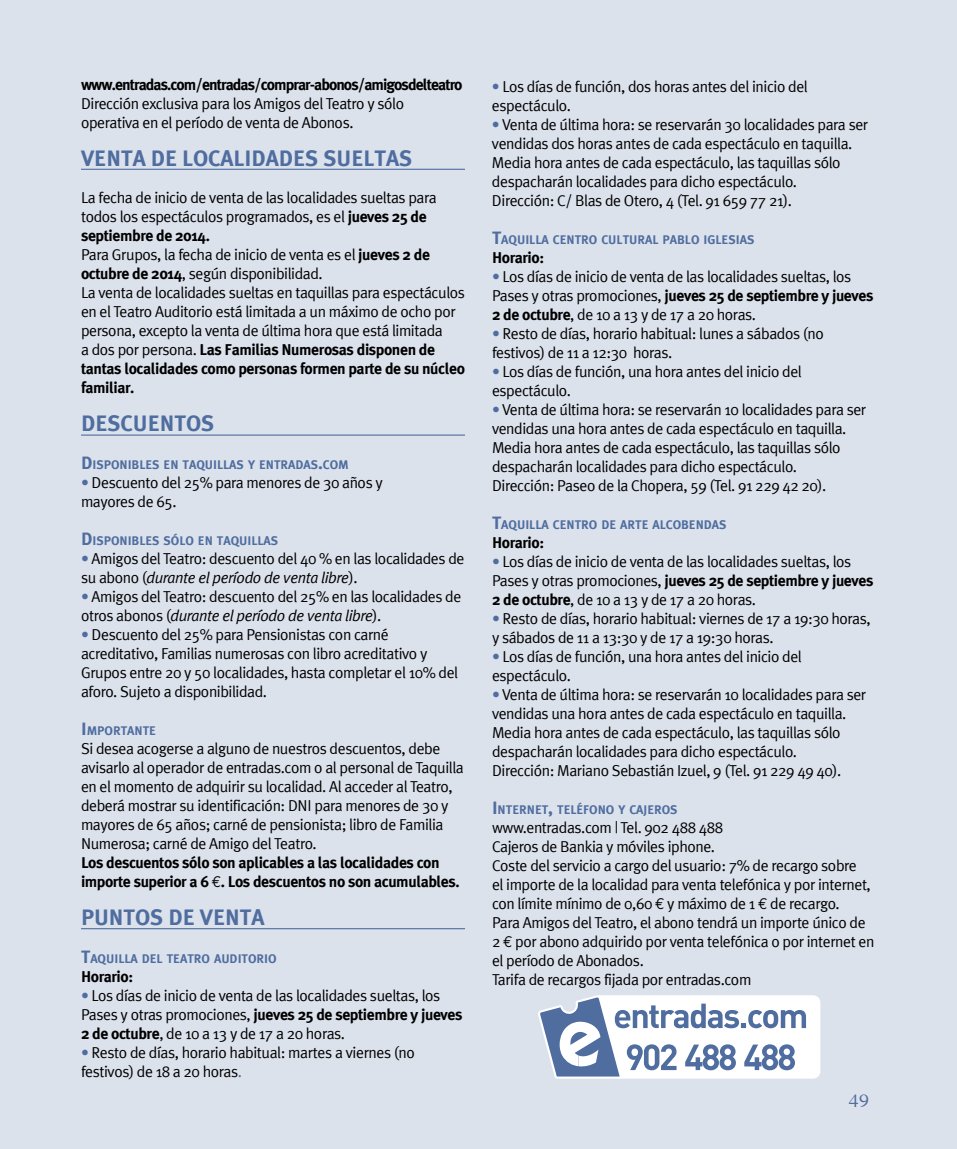
<style>
.page{position:relative;width:957px;height:1149px;background:#fff}
.page>*{position:absolute;margin:0;border:0;box-sizing:border-box;transform-origin:0 0}
.t1{font:700 22.5px "Meta Plus";color:#4f6d9f}
.t2{font:300 19.12px "Plantin";color:#4f6d9f}
.t3{font:15.75px/18.9px "Meta Plus";letter-spacing:-.025em;color:#000}
.t4{font:700 15.75px/18.9px "Meta Plus";letter-spacing:-.025em;color:#000}
.t5{font:italic 15.75px "Meta Plus Normal";letter-spacing:-.025em;color:#000}
.t6{font:700 15.75px "Meta Plus";letter-spacing:-.06em;color:#000}
.t7{font:700 12.6px "Meta Plus";color:#4f6d9f}
.s1{font-weight:700}
.s2{font-size:18px}
.s3{color:#4f6d9f}
.s4{font-family:"Meta Plus";font-style:normal}
.s5{font-family:"Euro Mono";font-weight:400}
.s6{font-family:"Euro Mono"}
</style>
<div class="page">
<div style="left:0;top:0;width:957px;height:1148px;background:#dce2ec"></div>
<hr style="left:81px;top:169px;width:384px;height:1px;background:#4f6d9f">
<svg style="left:538px;top:995px;width:282px;height:83px;background:#c5cfdf"></svg>
<hr style="left:81px;top:434px;width:384px;height:1px;background:#4f6d9f">
<hr style="left:81px;top:927px;width:384px;height:1px;background:#4f6d9f">
<p class="t6" style="left:81px;top:75px;width:383px">www.entradas.com/entradas/comprar-abonos/amigosdelteatro</p>
<p class="t3" style="left:81px;top:93px;width:325px">Dirección exclusiva para los Amigos del Teatro y sólo operativa en el período de venta de Abonos.</p>
<h1 class="t1" style="left:81px;top:145px;width:333px">VENTA DE LOCALIDADES SUELTAS</h1>
<p class="t3" style="left:81px;top:188px;width:385px">La fecha de inicio de venta de las localidades sueltas para todos los espectáculos programados, es el <span class="s1">jueves 25 de septiembre de 2014.<br></span>Para Grupos, la fecha de inicio de venta es el <span class="s1">jueves 2 de octubre de 2014</span>, según disponibilidad.<br>La venta de localidades sueltas en taquillas para espectáculos en el Teatro Auditorio está limitada a un máximo de ocho por persona, excepto la venta de última hora que está limitada<br>a dos por persona. <span class="s1">Las Familias Numerosas disponen de tantas localidades como personas formen parte de su núcleo familiar.</span></p>
<h1 class="t1" style="left:81px;top:410px;width:135px">DESCUENTOS</h1>
<p class="t7" style="left:81px;top:457px;width:269px"><span class="s2">D</span> ISPONIBLES EN TAQUILLAS Y ENTRADAS<span class="s2">.</span>COM</p>
<p class="t3" style="left:81px;top:473px;width:303px"><span class="s3">•</span> Descuento del 25% para menores de 30 años y mayores de 65.</p>
<p class="t7" style="left:81px;top:533px;width:199px"><span class="s2">D</span> ISPONIBLES SÓLO EN TAQUILLAS</p>
<p class="t3" style="left:81px;top:549px;width:385px"><span class="s3">•</span> Amigos del Teatro: descuento del 40 % en las localidades de</p>
<p class="t5" style="left:81px;top:568px;width:278px"><span class="s4">su abono (</span>durante el período de venta libre<span class="s4">).</span></p>
<p class="t3" style="left:81px;top:587px;width:382px"><span class="s3">•</span> Amigos del Teatro: descuento del 25% en las localidades de</p>
<p class="t5" style="left:81px;top:606px;width:302px"><span class="s4">otros abonos (</span>durante el período de venta libre<span class="s4">).</span></p>
<p class="t3" style="left:81px;top:624px;width:379px"><span class="s3">•</span> Descuento del 25% para Pensionistas con carné acreditativo, Familias numerosas con libro acreditativo y Grupos entre 20 y 50 localidades, hasta completar el 10% del aforo. Sujeto a disponibilidad.</p>
<p class="t7" style="left:81px;top:723px;width:76px"><span class="s2">I</span> MPORTANTE</p>
<p class="t3" style="left:81px;top:738px;width:384px">Si desea acogerse a alguno de nuestros descuentos, debe avisarlo al operador de entradas.com o al personal de Taquilla en el momento de adquirir su localidad. Al acceder al Teatro, deberá mostrar su identificación: DNI para menores de 30 y mayores de 65 años; carné de pensionista; libro de Familia Numerosa; carné de Amigo del Teatro.</p>
<p class="t4" style="left:81px;top:852px;width:380px">Los descuentos sólo son aplicables a las localidades con importe superior a 6 <span class="s5">€</span>. Los descuentos no son acumulables.</p>
<h1 class="t1" style="left:81px;top:903px;width:185px">PUNTOS DE VENTA</h1>
<p class="t7" style="left:81px;top:950px;width:197px"><span class="s2">T</span>AQUILLA DEL TEATRO AUDITORIO</p>
<p class="t4" style="left:81px;top:966px;width:54px">Horario:</p>
<p class="t3" style="left:81px;top:985px;width:383px"><span class="s3">•</span> Los días de inicio de venta de las localidades sueltas, los<br>Pases y otras promociones, <span class="s1">jueves 25 de septiembre y jueves<br>2 de octubre</span>, de 10 a 13 y de 17 a 20 horas.</p>
<p class="t3" style="left:81px;top:1042px;width:335px"><span class="s3">•</span> Resto de días, horario habitual: martes a viernes (no festivos) de 18 a 20 horas<span class="s3">.</span></p>
<p class="t3" style="left:492px;top:77px;width:317px"><span class="s3">•</span> Los días de función, dos horas antes del inicio del espectáculo.</p>
<p class="t3" style="left:492px;top:115px;width:378px"><span class="s3">•</span> Venta de última hora: se reservarán 30 localidades para ser vendidas dos horas antes de cada espectáculo en taquilla.<br>Media hora antes de cada espectáculo, las taquillas sólo despacharán localidades para dicho espectáculo.<br>Dirección: C/ Blas de Otero, 4 (Tel. 91 659 77 21).</p>
<p class="t7" style="left:492px;top:232px;width:264px"><span class="s2">T</span>AQUILLA CENTRO CULTURAL PABLO IGLESIAS</p>
<p class="t4" style="left:492px;top:248px;width:54px">Horario:</p>
<p class="t3" style="left:492px;top:267px;width:383px"><span class="s3">•</span> Los días de inicio de venta de las localidades sueltas, los<br>Pases y otras promociones, <span class="s1">jueves 25 de septiembre y jueves<br>2 de octubre</span>, de 10 a 13 y de 17 a 20 horas.</p>
<p class="t3" style="left:492px;top:324px;width:333px"><span class="s3">•</span> Resto de días, horario habitual: lunes a sábados (no festivos) de 11 a 12:30 horas.</p>
<p class="t3" style="left:492px;top:362px;width:311px"><span class="s3">•</span> Los días de función, una hora antes del inicio del espectáculo.</p>
<p class="t3" style="left:492px;top:400px;width:376px"><span class="s3">•</span> Venta de última hora: se reservarán 10 localidades para ser vendidas una hora antes de cada espectáculo en taquilla.<br>Media hora antes de cada espectáculo, las taquillas sólo despacharán localidades para dicho espectáculo.<br>Dirección: Paseo de la Chopera, 59 (Tel. 91 229 42 20).</p>
<p class="t7" style="left:492px;top:517px;width:236px"><span class="s2">T</span>AQUILLA CENTRO DE ARTE ALCOBENDAS</p>
<p class="t4" style="left:492px;top:533px;width:54px">Horario:</p>
<p class="t3" style="left:492px;top:551px;width:383px"><span class="s3">•</span> Los días de inicio de venta de las localidades sueltas, los<br>Pases y otras promociones, <span class="s1">jueves 25 de septiembre y jueves<br>2 de octubre</span>, de 10 a 13 y de 17 a 20 horas.</p>
<p class="t3" style="left:492px;top:608px;width:380px"><span class="s3">•</span> Resto de días, horario habitual: viernes de 17 a 19:30 horas, y sábados de 11 a 13:30 y de 17 a 19:30 horas.</p>
<p class="t3" style="left:492px;top:646px;width:311px"><span class="s3">•</span> Los días de función, una hora antes del inicio del espectáculo.</p>
<p class="t3" style="left:492px;top:684px;width:376px"><span class="s3">•</span> Venta de última hora: se reservarán 10 localidades para ser vendidas una hora antes de cada espectáculo en taquilla.<br>Media hora antes de cada espectáculo, las taquillas sólo despacharán localidades para dicho espectáculo.<br>Dirección: Mariano Sebastián Izuel, 9 (Tel. 91 229 49 40).</p>
<p class="t7" style="left:492px;top:801px;width:187px"><span class="s2">I</span> NTERNET<span class="s2">,</span> TELÉFONO Y CAJEROS</p>
<p class="t3" style="left:492px;top:817px;width:384px">www.entradas.com | Tel. 902 488 488<br>Cajeros de Bankia y móviles iphone.<br>Coste del servicio a cargo del usuario: 7% de recargo sobre<br>el importe de la localidad para venta telefónica y por internet, con límite mínimo de 0,60 <span class="s6">€</span> y máximo de 1 <span class="s6">€</span> de recargo.<br>Para Amigos del Teatro, el abono tendrá un importe único de 2 <span class="s6">€</span> por abono adquirido por venta telefónica o por internet en el período de Abonados.<br>Tarifa de recargos fijada por entradas.com</p>
<p class="t2" style="left:848px;top:1089px;width:22px">49</p>
</div>
